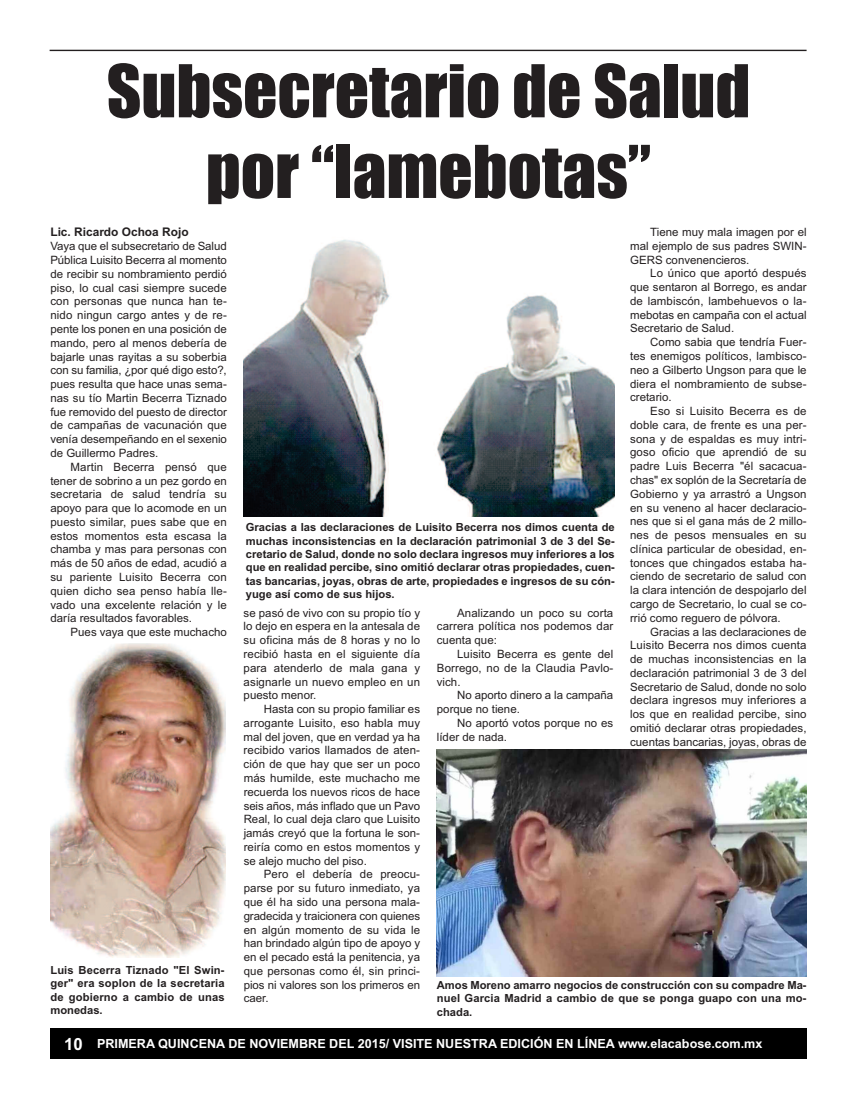
<style>
.page{position:relative;width:857px;height:1109px;background:#fff}
.page>*{position:absolute;margin:0;border:0;box-sizing:border-box;transform-origin:0 0}
.t1{font:67.2px/80.6px "Impact";color:#231f20;text-align:center}
.t2{font:700 12.6px "Arial";color:#fff}
.t3{font:700 11.9px "Arial";color:#231f20}
.t4{font:11.48px/13.8px "Arial";color:#231f20;text-align:justify}
.t5{font:700 11.2px/13.4px "Arial";letter-spacing:.01em;color:#231f20;text-align:justify}
.s1{font-size:16.8px}
</style>
<div class="page">
<hr style="left:50px;top:50px;width:756px;height:1px;background:#231f20">
<div style="left:50px;top:1028px;width:756px;height:30px;background:#000"></div>
<img style="left:243px;top:239px;width:372px;height:278px">
<img style="left:50px;top:644px;width:176px;height:313px">
<img style="left:437px;top:750px;width:369px;height:226px">
<h1 class="t1" style="left:107px;top:54px;width:645px">Subsecretario de Salud por “lamebotas”</h1>
<p class="t3" style="left:50px;top:225px;width:140px">Lic. Ricardo Ochoa Rojo</p>
<p class="t4" style="left:50px;top:239px;width:178px">Vaya que el subsecretario de Salud Pública Luisito Becerra al momento de recibir su nombramiento perdió piso, lo cual casi siempre sucede con personas que nunca han te&shy;nido ningun cargo antes y de re&shy;pente los ponen en una posición de mando, pero al menos debería de bajarle unas rayitas a su soberbia con su familia, ¿por qué digo esto?, pues resulta que hace unas sema&shy;nas su tío Martin Becerra Tiznado fue removido del puesto de director de campañas de vacunación que venía desempeñando en el sexenio de Guillermo Padres.</p>
<p class="t4" style="left:50px;top:460px;width:178px;text-indent:20px">Martin Becerra pensó que tener de sobrino a un pez gordo en secretaria de salud tendría su apoyo para que lo acomode en un puesto similar, pues sabe que en estos momentos esta escasa la chamba y mas para personas con más de 50 años de edad, acudió a su pariente Luisito Becerra con quien dicho sea penso había lle&shy;vado una excelente relación y le daría resultados favorables.</p>
<p class="t4" style="left:71px;top:625px;width:158px">Pues vaya que este muchacho</p>
<p class="t5" style="left:50px;top:963px;width:176px">Luis Becerra Tiznado "El Swin&shy;ger" era soplon de la secretaria de gobierno a cambio de unas monedas.</p>
<p class="t4" style="left:630px;top:225px;width:178px;text-indent:20px">Tiene muy mala imagen por el mal ejemplo de sus padres SWIN-GERS convenencieros.</p>
<p class="t4" style="left:630px;top:266px;width:178px;text-indent:20px">Lo único que aportó después que sentaron al Borrego, es andar de lambiscón, lambehuevos o la&shy;mebotas en campaña con el actual Secretario de Salud.</p>
<p class="t4" style="left:630px;top:335px;width:178px;text-indent:20px">Como sabia que tendría Fuer&shy;tes enemigos políticos, lambisco&shy;neo a Gilberto Ungson para que le diera el nombramiento de subse&shy;cretario.</p>
<p class="t4" style="left:630px;top:404px;width:178px;text-indent:20px">Eso si Luisito Becerra es de doble cara, de frente es una per&shy;sona y de espaldas es muy intri&shy;goso oficio que aprendió de su padre Luis Becerra "él sacacua&shy;chas" ex soplón de la Secretaría de Gobierno y ya arrastró a Ungson en su veneno al hacer declaracio&shy;nes que si el gana más de 2 millo&shy;nes de pesos mensuales en su clínica particular de obesidad, en&shy;tonces que chingados estaba ha&shy;ciendo de secretario de salud con la clara intención de despojarlo del cargo de Secretario, lo cual se co&shy;rrió como reguero de pólvora.</p>
<p class="t4" style="left:630px;top:625px;width:178px;text-indent:20px">Gracias a las declaraciones de Luisito Becerra nos dimos cuenta de muchas inconsistencias en la declaración patrimonial 3 de 3 del Secretario de Salud, donde no solo declara ingresos muy inferiores a los que en realidad percibe, sino omitió declarar otras propiedades, cuentas bancarias, joyas, obras de</p>
<p class="t5" style="left:246px;top:520px;width:370px">Gracias a las declaraciones de Luisito Becerra nos dimos cuenta de muchas inconsistencias en la declaración patrimonial 3 de 3 del Se&shy;cretario de Salud, donde no solo declara ingresos muy inferiores a los que en realidad percibe, sino omitió declarar otras propiedades, cuen&shy;tas bancarias, joyas, obras de arte, propiedades e ingresos de su cón&shy;yuge así como de sus hijos.</p>
<p class="t4" style="left:244px;top:606px;width:178px">se pasó de vivo con su propio tío y lo dejo en espera en la antesala de su oficina más de 8 horas y no lo recibió hasta en el siguiente día para atenderlo de mala gana y asignarle un nuevo empleo en un puesto menor.</p>
<p class="t4" style="left:244px;top:702px;width:178px;text-indent:20px">Hasta con su propio familiar es arrogante Luisito, eso habla muy mal del joven, que en verdad ya ha recibido varios llamados de aten&shy;ción de que hay que ser un poco más humilde, este muchacho me recuerda los nuevos ricos de hace seis años, más inflado que un Pavo Real, lo cual deja claro que Luisito jamás creyó que la fortuna le son&shy;reiría como en estos momentos y se alejo mucho del piso.</p>
<p class="t4" style="left:244px;top:867px;width:178px;text-indent:20px">Pero el debería de preocu&shy;parse por su futuro inmediato, ya que él ha sido una persona mala&shy;gradecida y traicionera con quienes en algún momento de su vida le han brindado algún tipo de apoyo y en el pecado está la penitencia, ya que personas como él, sin princi&shy;pios ni valores son los primeros en caer.</p>
<p class="t4" style="left:437px;top:606px;width:178px;text-indent:20px">Analizando un poco su corta carrera política nos podemos dar cuenta que:</p>
<p class="t4" style="left:437px;top:647px;width:178px;text-indent:20px">Luisito Becerra es gente del Borrego, no de la Claudia Pavlo&shy;vich.</p>
<p class="t4" style="left:437px;top:688px;width:178px;text-indent:20px">No aporto dinero a la campaña porque no tiene.</p>
<p class="t4" style="left:437px;top:716px;width:178px;text-indent:20px">No aportó votos porque no es líder de nada.</p>
<p class="t5" style="left:437px;top:978px;width:371px">Amos Moreno amarro negocios de construcción con su compadre Ma&shy;nuel Garcia Madrid a cambio de que se ponga guapo con una mo&shy;chada.</p>
<p class="t2" style="left:64px;top:1037px;width:700px"><span class="s1">10</span> PRIMERA QUINCENA DE NOVIEMBRE DEL 2015/ VISITE NUESTRA EDICIÓN EN LÍNEA www.elacabose.com.mx</p>
</div>
